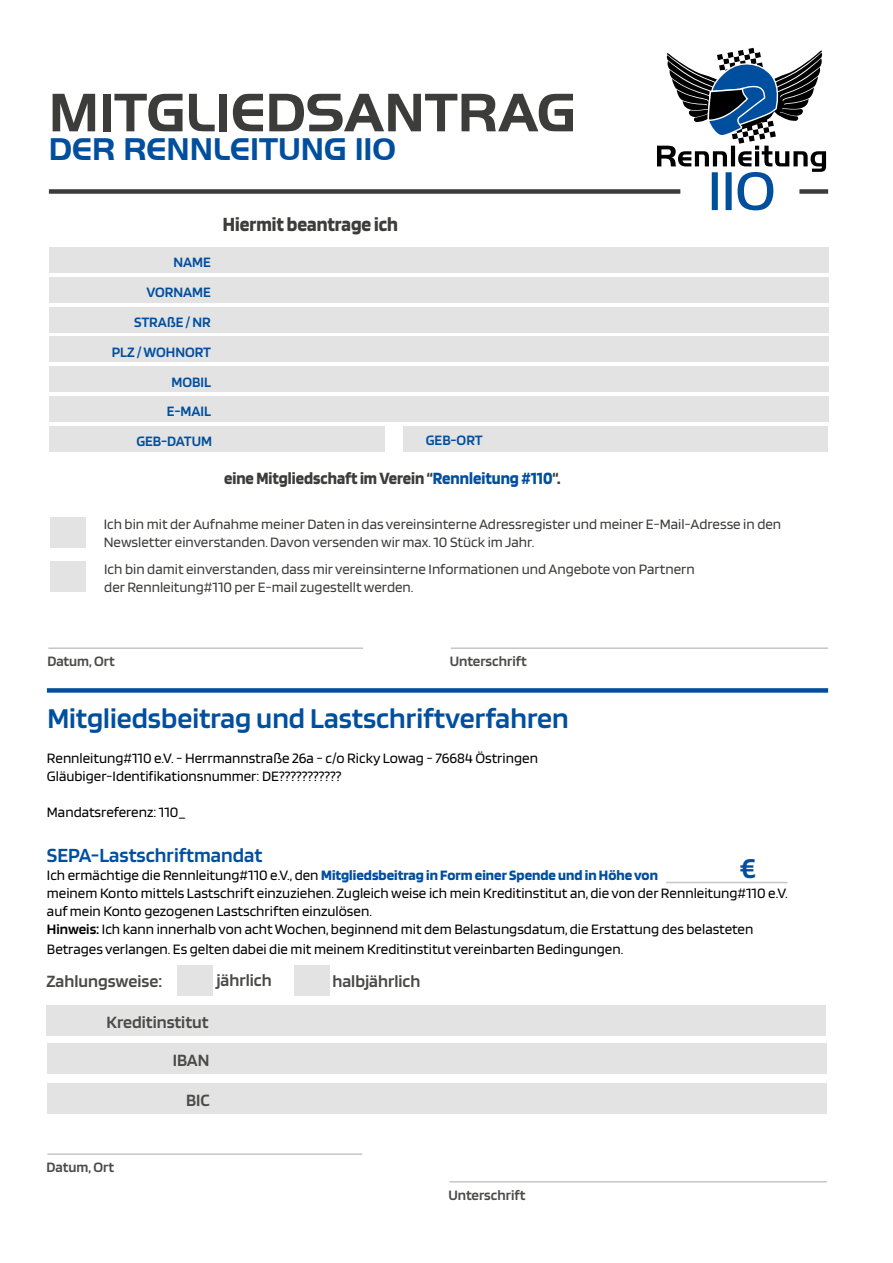
<style>
.page{position:relative;width:893px;height:1263px;background:#fff}
.page>*{position:absolute;margin:0;border:0;box-sizing:border-box;transform-origin:0 0}
.t1{font:700 56.25px "Huntington";color:#3c3c3b}
.t2{font:700 32.4px "Huntington";color:#004f9f}
.t3{font:600 30px "Blinker";color:#004f9f}
.t4{font:600 21px "Blinker";color:#004f9f}
.t5{font:700 21px "Blinker";color:#3c3c3b;scale:.93 1}
.t6{font:600 18px "Blinker";color:#4a4a49}
.t7{font:700 18px "Blinker";color:#3c3c3b;scale:.93 1}
.t8{font:15px/18px "Blinker";color:#000}
.t9{font:15px "Blinker";color:#3c3c3b}
.t10{font:700 15px "Blinker";color:#004f9f}
.t11{font:600 15px "Blinker";color:#004f9f}
.t12{font:600 15px "Blinker";color:#4a4a49}
.s1{color:#004f9f}
.s2{font-weight:400;color:#000}
.s3{font-weight:600}
</style>
<div class="page">
<svg style="left:657px;top:47px;width:169px;height:163px"></svg>
<div style="left:49px;top:189px;width:631px;height:5px;background:#3c3c3b"></div>
<div style="left:799px;top:189px;width:29px;height:5px;background:#3c3c3b"></div>
<div style="left:49px;top:247px;width:779px;height:26px;background:#e3e3e3"></div>
<div style="left:49px;top:307px;width:779px;height:25px;background:#e3e3e3"></div>
<div style="left:49px;top:396px;width:779px;height:26px;background:#e3e3e3"></div>
<div style="left:49px;top:277px;width:779px;height:25px;background:#e3e3e3"></div>
<div style="left:49px;top:367px;width:779px;height:25px;background:#e3e3e3"></div>
<div style="left:49px;top:337px;width:779px;height:25px;background:#e3e3e3"></div>
<div style="left:49px;top:426px;width:336px;height:26px;background:#e3e3e3"></div>
<div style="left:404px;top:426px;width:424px;height:26px;background:#e3e3e3"></div>
<div style="left:50px;top:517px;width:36px;height:30px;background:#e3e3e3"></div>
<div style="left:51px;top:561px;width:35px;height:30px;background:#e3e3e3"></div>
<hr style="left:48px;top:647px;width:315px;height:2px;background:#c6c6c6">
<hr style="left:47px;top:1153px;width:315px;height:2px;background:#c6c6c6">
<hr style="left:451px;top:647px;width:377px;height:2px;background:#c6c6c6">
<hr style="left:449px;top:1181px;width:378px;height:1px;background:#c6c6c6">
<hr style="left:666px;top:882px;width:121px;height:1px;background:#c6c6c6">
<div style="left:48px;top:1083px;width:779px;height:30px;background:#e3e3e3"></div>
<div style="left:47px;top:1044px;width:780px;height:30px;background:#e3e3e3"></div>
<div style="left:46px;top:1006px;width:780px;height:30px;background:#e3e3e3"></div>
<div style="left:177px;top:965px;width:36px;height:30px;background:#e3e3e3"></div>
<div style="left:294px;top:965px;width:36px;height:30px;background:#e3e3e3"></div>
<div style="left:47px;top:688px;width:781px;height:5px;background:#004f9f"></div>
<p class="t1" style="left:49px;top:81px;width:528px">MITGLIEDSANTRAG</p>
<p class="t2" style="left:49px;top:131px;width:349px">DER RENNLEITUNG 110</p>
<p class="t11" style="left:173px;top:254px;width:39px">NAME</p>
<p class="t11" style="left:146px;top:284px;width:66px">VORNAME</p>
<p class="t11" style="left:134px;top:314px;width:78px">STRAßE / NR</p>
<p class="t11" style="left:112px;top:344px;width:101px">PLZ / WOHNORT</p>
<p class="t11" style="left:172px;top:374px;width:41px">MOBIL</p>
<p class="t11" style="left:167px;top:404px;width:46px">E-MAIL</p>
<p class="t5" style="left:223px;top:213px;width:190px">Hiermit beantrage ich</p>
<p class="t11" style="left:136px;top:433px;width:77px">GEB-DATUM</p>
<p class="t11" style="left:426px;top:432px;width:58px">GEB-ORT</p>
<p class="t7" style="left:224px;top:469px;width:363px">eine Mitgliedschaft im Verein “<span class="s1">Rennleitung #110</span>“.</p>
<p class="t9" style="left:104px;top:517px;width:679px">Ich bin mit der Aufnahme meiner Daten in das vereinsinterne Adressregister und meiner E-Mail-Adresse in den</p>
<p class="t9" style="left:104px;top:535px;width:432px">Newsletter einverstanden. Davon versenden wir max. 10 Stück im Jahr.</p>
<p class="t9" style="left:104px;top:561px;width:592px">Ich bin damit einverstanden, dass mir vereinsinterne Informationen und Angebote von Partnern</p>
<p class="t9" style="left:104px;top:579px;width:311px">der Rennleitung#110 per E-mail zugestellt werden.</p>
<p class="t12" style="left:47px;top:654px;width:69px">Datum, Ort</p>
<p class="t12" style="left:450px;top:654px;width:78px">Unterschrift</p>
<p class="t3" style="left:47px;top:703px;width:523px">Mitgliedsbeitrag und Lastschriftverfahren</p>
<p class="t8" style="left:47px;top:750px;width:493px">Rennleitung#110 e.V. - Herrmannstraße 26a - c/o Ricky Lowag - 76684 Östringen</p>
<p class="t8" style="left:47px;top:768px;width:296px">Gläubiger-Identifikationsnummer: DE???????????</p>
<p class="t8" style="left:47px;top:804px;width:140px">Mandatsreferenz: 110_</p>
<p class="t4" style="left:47px;top:845px;width:217px">SEPA-Lastschriftmandat</p>
<p class="t10" style="left:47px;top:868px;width:613px"><span class="s2">Ich ermächtige die Rennleitung#110 e.V., den</span> Mitgliedsbeitrag in Form einer Spende und in Höhe von</p>
<p class="t8" style="left:47px;top:885px;width:742px">meinem Konto mittels Lastschrift einzuziehen. Zugleich weise ich mein Kreditinstitut an, die von der Rennleitung#110 e.V. auf mein Konto gezogenen Lastschriften einzulösen.</p>
<p class="t8" style="left:47px;top:920px;width:708px;line-height:19.8px"><span class="s3">Hinweis:</span> Ich kann innerhalb von acht Wochen, beginnend mit dem Belastungsdatum, die Erstattung des belasteten<br>Betrages verlangen. Es gelten dabei die mit meinem Kreditinstitut vereinbarten Bedingungen.</p>
<p class="t3" style="left:740px;top:852px;width:18px">€</p>
<p class="t6" style="left:46px;top:972px;width:117px">Zahlungsweise:</p>
<p class="t6" style="left:216px;top:971px;width:57px">jährlich</p>
<p class="t6" style="left:332px;top:972px;width:89px">halbjährlich</p>
<p class="t6" style="left:106px;top:1013px;width:104px">Kreditinstitut</p>
<p class="t6" style="left:173px;top:1051px;width:38px">IBAN</p>
<p class="t12" style="left:46px;top:1160px;width:69px">Datum, Ort</p>
<p class="t6" style="left:186px;top:1091px;width:25px">BIC</p>
<p class="t12" style="left:448px;top:1187px;width:78px">Unterschrift</p>
</div>
